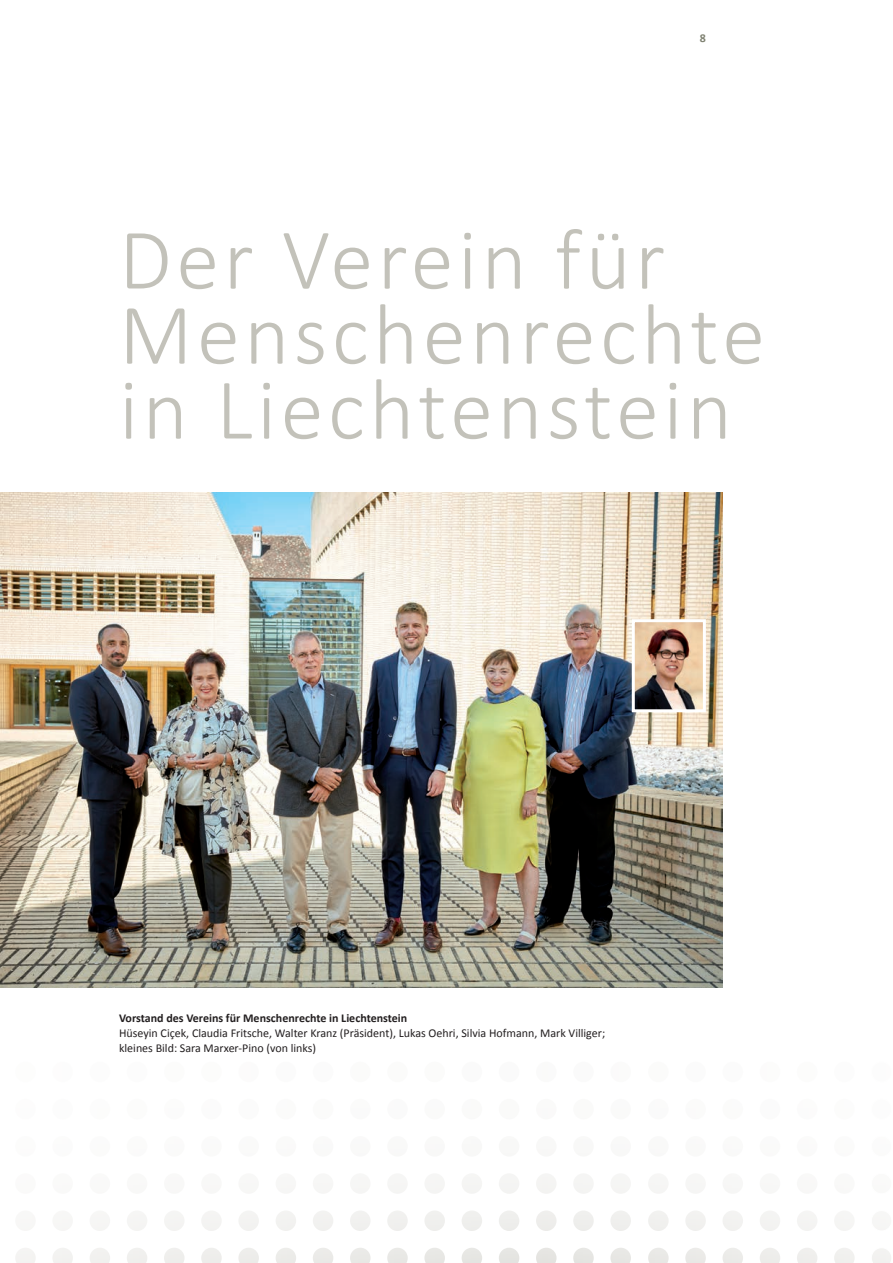
<style>
.page{position:relative;width:893px;height:1263px;background:#fff}
.page>*{position:absolute;margin:0;border:0;box-sizing:border-box;transform-origin:0 0}
.t1{font:300 87px/75px "Calibri";letter-spacing:.05em;color:#c3c2ba}
.t2{font:12px "Calibri";color:#231f20}
.t3{font:700 12px "Calibri";color:#231f20}
.t4{font:700 12px "Calibri";color:#7e8171}
</style>
<div class="page">
<img style="left:0;top:493px;width:722px;height:495px">
<img style="left:630px;top:618px;width:77px;height:96px">
<p class="t4" style="left:700px;top:30px;width:8px">8</p>
<p class="t1" style="left:119px;top:221px;width:647px">Der Verein für<br>Menschenrechte in Liechtenstein</p>
<p class="t3" style="left:119px;top:1010px;width:290px">Vorstand des Vereins für Menschenrechte in Liechtenstein</p>
<p class="t2" style="left:119px;top:1025px;width:488px">Hüseyin Ciçek, Claudia Fritsche, Walter Kranz (Präsident), Lukas Oehri, Silvia Hofmann, Mark Villiger;</p>
<p class="t2" style="left:119px;top:1040px;width:199px">kleines Bild: Sara Marxer-Pino (von links)</p>
</div>
